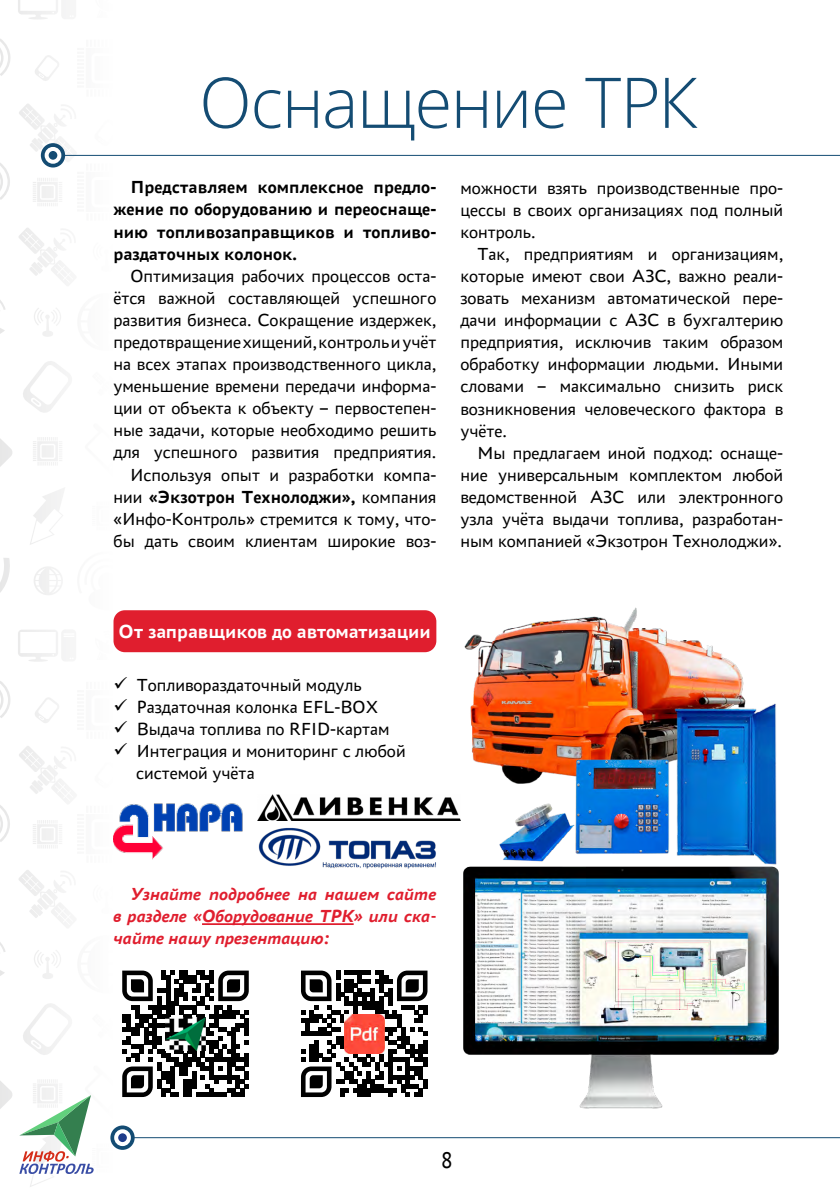
<style>
.page{position:relative;width:840px;height:1191px;background:#fff}
.page>*{position:absolute;margin:0;border:0;box-sizing:border-box;transform-origin:0 0}
.t1{font:300 70px "Open Sans";letter-spacing:-.02em;color:#144c73}
.t2{font:24px "PT Astra Sans";color:#000;scale:.85 1}
.t3{font:700 20px "PT Astra Sans";color:#fff}
.t4{font:18.4px/22px "PT Astra Sans";color:#000;text-align:justify}
.t5{font:700 18.4px/22px "PT Astra Sans";color:#000;text-align:justify}
.t6{font:italic 700 18.4px/22px "PT Astra Sans";color:#e01e2e;text-align:justify}
.s1{font-weight:700}
</style>
<div class="page">
<svg style="left:19px;top:1095px;width:75px;height:79px"></svg>
<img style="left:460px;top:607px;width:319px;height:266px">
<img style="left:463px;top:855px;width:314px;height:254px">
<div style="left:113px;top:610px;width:323px;height:42px;background:#e01e2e;border-radius:11px"></div>
<img style="left:258px;top:827px;width:178px;height:42px">
<img style="left:257px;top:794px;width:203px;height:26px">
<img style="left:113px;top:803px;width:130px;height:56px">
<hr style="left:202px;top:923px;width:151px;height:2px;background:#e01e2e">
<svg style="left:122px;top:970px;width:127px;height:127px"></svg>
<img style="left:166px;top:1017px;width:39px;height:33px">
<svg style="left:301px;top:970px;width:126px;height:127px"></svg>
<img style="left:344px;top:1014px;width:40px;height:39px">
<hr style="left:53px;top:155px;width:786px;height:1px;background:#144c73">
<svg style="left:41px;top:143px;width:24px;height:24px"></svg>
<div style="left:47px;top:149px;width:12px;height:13px;background:#144c73;border-radius:50%"></div>
<div style="left:45px;top:147px;width:16px;height:17px;border:4px solid #fff;border-radius:50%"></div>
<hr style="left:122px;top:1137px;width:717px;height:1px;background:#144c73">
<svg style="left:110px;top:1125px;width:25px;height:24px"></svg>
<div style="left:116px;top:1131px;width:13px;height:13px;background:#1e3c8a;border-radius:50%"></div>
<div style="left:114px;top:1129px;width:17px;height:17px;border:4px solid #fff;border-radius:50%"></div>
<h1 class="t1" style="left:199px;top:54px;width:499px">Оснащение ТРК</h1>
<p class="t5" style="left:113px;top:176px;width:324px;text-indent:17px">Представляем комплексное предло&shy;жение по оборудованию и переоснаще&shy;нию топливозаправщиков и топливо&shy;раздаточных колонок.</p>
<p class="t4" style="left:113px;top:264px;width:324px;text-align:right">Оптимизация рабочих процессов оста&shy;ётся важной составляющей успешного развития бизнеса. Сокращение издержек, предотвращение хищений, контроль и учёт на всех этапах производственного цикла, уменьшение времени передачи информа&shy;ции от объекта к объекту – первостепен&shy;ные задачи, которые необходимо решить для успешного развития предприятия.<br>Используя опыт и разработки компа&shy;нии <span class="s1">«Экзотрон Технолоджи»,</span> компания «Инфо-Контроль» стремится к тому, что&shy;бы дать своим клиентам широкие воз-</p>
<p class="t4" style="left:460px;top:176px;width:324px">можности взять производственные про&shy;цессы в своих организациях под полный контроль.</p>
<p class="t4" style="left:460px;top:242px;width:324px;text-indent:17px">Так, предприятиям и организациям, которые имеют свои АЗС, важно реали&shy;зовать механизм автоматической пере&shy;дачи информации с АЗС в бухгалтерию предприятия, исключив таким образом обработку информации людьми. Иными словами – максимально снизить риск возникновения человеческого фактора в учёте.</p>
<p class="t4" style="left:460px;top:441px;width:324px;text-indent:17px">Мы предлагаем иной подход: оснаще&shy;ние универсальным комплектом любой ведомственной АЗС или электронного узла учёта выдачи топлива, разработан&shy;ным компанией «Экзотрон Технолоджи».</p>
<p class="t3" style="left:119px;top:618px;width:313px">От заправщиков до автоматизации</p>
<p class="t4" style="left:113px;top:673px;width:250px">✓ Топливораздаточный модуль</p>
<p class="t4" style="left:113px;top:695px;width:266px">✓ Раздаточная колонка EFL-BOX</p>
<p class="t4" style="left:113px;top:717px;width:277px">✓ Выдача топлива по RFID-картам</p>
<p class="t4" style="left:136px;top:739px;width:271px;text-indent:-23px">✓ Интеграция и мониторинг с любой системой учёта</p>
<p class="t6" style="left:113px;top:882px;width:324px;text-indent:17px">Узнайте подробнее на нашем сайте в разделе «Оборудование ТРК» или ска&shy;чайте нашу презентацию:</p>
<h2 class="t2" style="left:441px;top:1144px;width:14px">8</h2>
</div>
